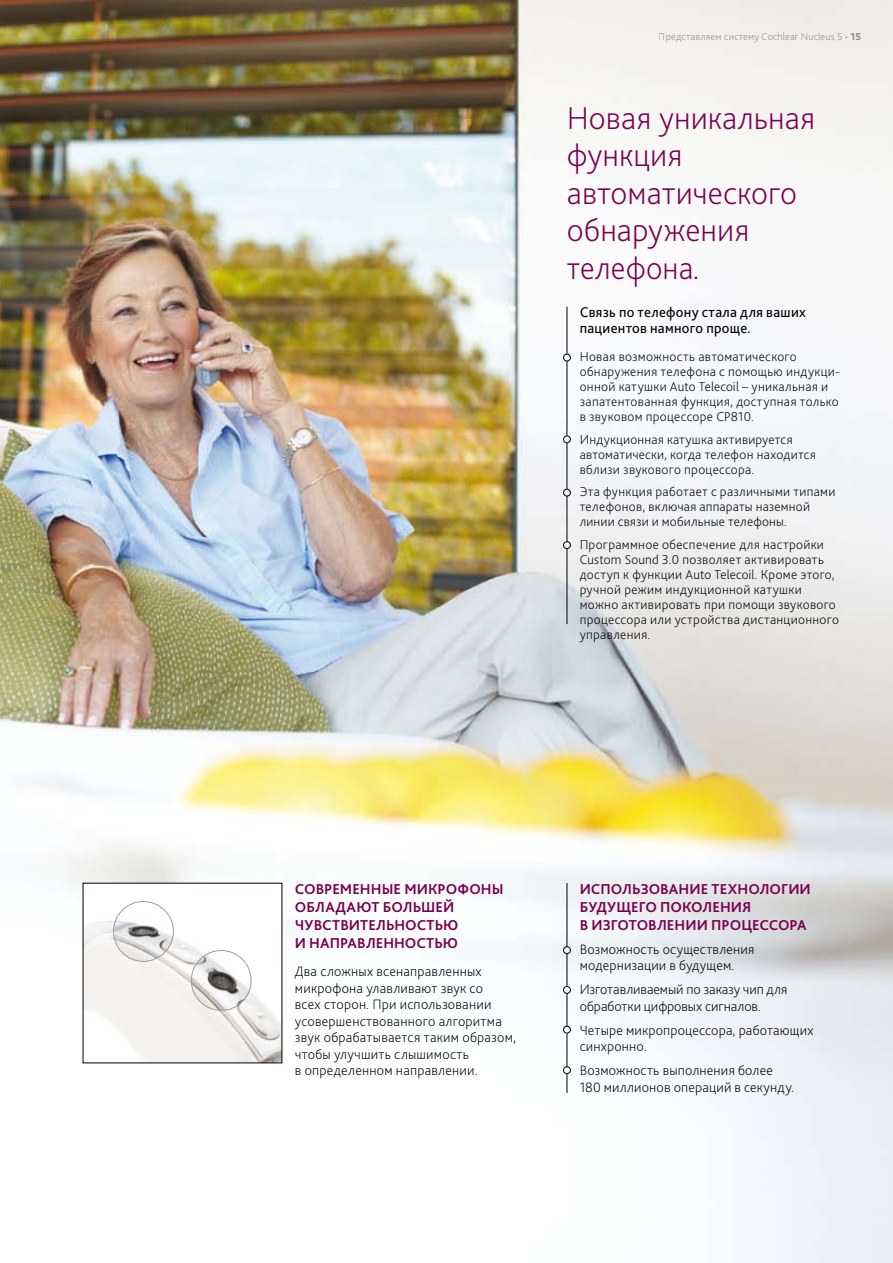
<style>
.page{position:relative;width:893px;height:1263px;background:#fff}
.page>*{position:absolute;margin:0;border:0;box-sizing:border-box;transform-origin:0 0}
.t1{font:200 33px/37.5px "Bliss Pro";color:#7a0050}
.t2{font:700 15px "Bliss Pro";letter-spacing:.005em;color:#7a0050}
.t3{font:14.85px/16.5px "Bliss Pro";letter-spacing:.02em;color:#000}
.t4{font:200 14.25px/16.5px "Bliss Pro";letter-spacing:.015em;color:#000}
.t5{font:200 14.25px/16.5px "Bliss Pro";letter-spacing:-.005em;color:#000}
.t6{font:200 13.5px/15px "Bliss Pro";letter-spacing:.025em;color:#000}
.t7{font:200 10.5px "Bliss Pro";letter-spacing:.01em;color:#9f958f}
.s1{font-weight:800}
</style>
<div class="page">
<img style="left:0;top:0;width:893px;height:1263px">
<div style="left:563px;top:986px;width:8px;height:8px;border:1px solid #000;border-radius:50%"></div>
<div style="left:563px;top:946px;width:8px;height:8px;border:1px solid #000;border-radius:50%"></div>
<div style="left:563px;top:1026px;width:8px;height:7px;border:1px solid #000;border-radius:50%"></div>
<div style="left:563px;top:1066px;width:8px;height:8px;border:1px solid #000;border-radius:50%"></div>
<hr style="left:567px;top:993px;width:1px;height:33px;background:#000">
<hr style="left:567px;top:954px;width:1px;height:32px;background:#000">
<hr style="left:567px;top:883px;width:1px;height:64px;background:#000">
<hr style="left:567px;top:1033px;width:1px;height:34px;background:#000">
<svg style="left:567px;top:1074px;width:1px;height:19px"></svg>
<div style="left:563px;top:354px;width:8px;height:7px;border:1px solid #000;border-radius:50%"></div>
<div style="left:563px;top:436px;width:8px;height:7px;border:1px solid #000;border-radius:50%"></div>
<div style="left:563px;top:541px;width:8px;height:8px;border:1px solid #000;border-radius:50%"></div>
<div style="left:563px;top:489px;width:8px;height:7px;border:1px solid #000;border-radius:50%"></div>
<hr style="left:567px;top:361px;width:1px;height:74px;background:#000">
<hr style="left:567px;top:306px;width:1px;height:48px;background:#000">
<hr style="left:567px;top:496px;width:1px;height:45px;background:#000">
<hr style="left:567px;top:443px;width:1px;height:46px;background:#000">
<hr style="left:567px;top:548px;width:1px;height:76px;background:#000">
<img style="left:85px;top:885px;width:195px;height:176px">
<div style="left:113px;top:901px;width:61px;height:61px;border:1px solid #9c9d9f;border-radius:50%"></div>
<div style="left:191px;top:950px;width:60px;height:61px;border:1px solid #9c9d9f;border-radius:50%"></div>
<p class="t7" style="left:659px;top:30px;width:204px">Представляем систему Cochlear Nucleus 5 <span class="s1">· 15</span></p>
<h1 class="t1" style="left:567px;top:98px;width:250px">Новая уникальная функция автоматического обнаружения телефона.</h1>
<p class="t3" style="left:580px;top:303px;width:228px">Связь по телефону стала для ваших пациентов намного проще.</p>
<p class="t6" style="left:580px;top:349px;width:262px">Новая возможность автоматического обнаружения телефона с помощью индукци&shy;онной катушки Auto Telecoil – уникальная и запатентованная функция, доступная только в звуковом процессоре CP810.</p>
<p class="t6" style="left:580px;top:431px;width:238px">Индукционная катушка активируется автоматически, когда телефон находится вблизи звукового процессора.</p>
<p class="t6" style="left:580px;top:484px;width:257px">Эта функция работает с различными типами телефонов, включая аппараты наземной линии связи и мобильные телефоны.</p>
<p class="t6" style="left:580px;top:536px;width:261px">Программное обеспечение для настройки Custom Sound 3.0 позволяет активировать доступ к функции Auto Telecoil. Кроме этого, ручной режим индукционной катушки можно активировать при помощи звукового процессора или устройства дистанционного управления.</p>
<p class="t2" style="left:295px;top:880px;width:19px">Совре</p>
<p class="t2" style="left:340px;top:880px;width:165px">менные микрофоны</p>
<p class="t2" style="left:295px;top:898px;width:32px">облада</p>
<p class="t2" style="left:356px;top:898px;width:100px">ют бол ьшей</p>
<p class="t2" style="left:295px;top:916px;width:29px">чувствител</p>
<p class="t2" style="left:386px;top:916px;width:30px">ьност</p>
<p class="t2" style="left:435px;top:916px;width:25px">ью</p>
<p class="t2" style="left:295px;top:934px;width:36px">и направле</p>
<p class="t2" style="left:383px;top:934px;width:33px">нност</p>
<p class="t2" style="left:434px;top:934px;width:25px">ью</p>
<p class="t4" style="left:295px;top:963px;width:223px">Два сложных всенаправленных микрофона улавливают звук со<br>всех сторон. При использовании усовершенствованного алгоритма звук обрабатывается таким образом, чтобы улучшить слышимость<br>в определенном направлении.</p>
<p class="t2" style="left:580px;top:880px;width:22px">Испол</p>
<p class="t2" style="left:632px;top:880px;width:19px">ьзова</p>
<p class="t2" style="left:679px;top:880px;width:82px">ние техноло</p>
<p class="t2" style="left:781px;top:880px;width:19px">гии</p>
<p class="t2" style="left:580px;top:898px;width:122px">будущего по коле</p>
<p class="t2" style="left:720px;top:898px;width:21px">ния</p>
<p class="t2" style="left:580px;top:916px;width:9px">виз</p>
<p class="t2" style="left:611px;top:916px;width:17px">готовле</p>
<p class="t2" style="left:674px;top:916px;width:48px">нии процессора</p>
<p class="t4" style="left:580px;top:940px;width:176px">Возможность осуществления модернизации в будущем.</p>
<p class="t5" style="left:580px;top:981px;width:209px">Изготавливаемый по заказу чип для обработки цифровых сигналов.</p>
<p class="t4" style="left:580px;top:1021px;width:235px">Четыре микропроцессора, работающих синхронно.</p>
<p class="t4" style="left:580px;top:1062px;width:216px">Возможность выполнения более<br>180 миллионов операций в секунду.</p>
</div>
